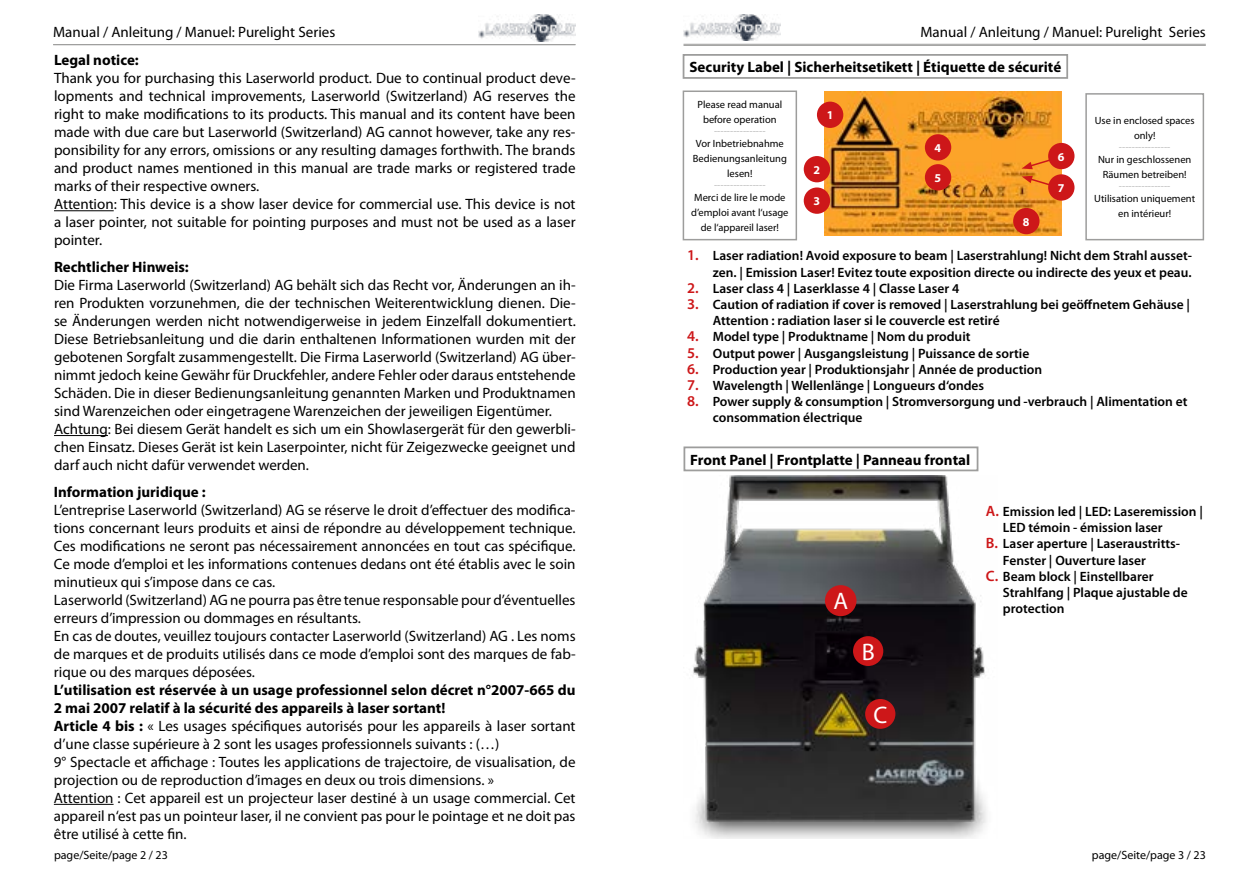
<style>
.page{position:relative;width:1259px;height:893px;background:#fff}
.page>*{position:absolute;margin:0;border:0;box-sizing:border-box;transform-origin:0 0}
.t1{font:24px "Myriad Pro";color:#fff}
.t2{font:15px/18px "Myriad Pro";color:#000}
.t3{font:700 15px "Myriad Pro";color:#000}
.t4{font:600 13.5px/16.2px "Myriad Pro";color:#000}
.t5{font:12px "Myriad Pro";color:#000}
.t6{font:700 12px "Myriad Pro";color:#fff}
.t7{font:10.5px/15px "Myriad Pro";color:#000;text-align:center}
.t8{font:2.7px "Myriad Pro";color:#000;scale:4 1}
.s1{font-weight:700}
.s2{font-size:15px;color:#cd1719}
</style>
<div class="page">
<hr style="left:683px;top:45px;width:522px;height:1px;background:#9d9d9c">
<img style="left:478px;top:15px;width:97px;height:26px">
<img style="left:683px;top:15px;width:98px;height:26px">
<hr style="left:53px;top:44px;width:522px;height:1px;background:#9d9d9c">
<hr style="left:54px;top:435px;width:54px;height:1px;background:#000">
<hr style="left:54px;top:210px;width:60px;height:1px;background:#000">
<hr style="left:54px;top:804px;width:60px;height:1px;background:#000">
<img style="left:693px;top:476px;width:294px;height:363px">
<div style="left:826px;top:587px;width:29px;height:28px;background:#cd1719;border-radius:50%"></div>
<div style="left:825px;top:585px;width:31px;height:31px;border:3px solid #cd1719;border-radius:50%"></div>
<div style="left:854px;top:638px;width:28px;height:26px;background:#cd1719;border-radius:50%"></div>
<div style="left:853px;top:636px;width:30px;height:30px;border:3px solid #cd1719;border-radius:50%"></div>
<div style="left:866px;top:700px;width:28px;height:27px;background:#cd1719;border-radius:50%"></div>
<div style="left:865px;top:699px;width:30px;height:30px;border:3px solid #cd1719;border-radius:50%"></div>
<div style="left:683px;top:446px;width:295px;height:25px;border:2px solid #9d9d9c"></div>
<img style="left:824px;top:91px;width:237px;height:145px">
<div style="left:682px;top:54px;width:386px;height:25px;border:2px solid #9d9d9c"></div>
<div style="left:818px;top:103px;width:24px;height:23px;background:#cd1719;border-radius:50%"></div>
<div style="left:817px;top:102px;width:26px;height:26px;border:3px solid #cd1719;border-radius:50%"></div>
<div style="left:805px;top:158px;width:23px;height:23px;background:#cd1719;border-radius:50%"></div>
<div style="left:803px;top:156px;width:27px;height:26px;border:3px solid #cd1719;border-radius:50%"></div>
<div style="left:805px;top:189px;width:23px;height:23px;background:#cd1719;border-radius:50%"></div>
<div style="left:803px;top:187px;width:27px;height:27px;border:3px solid #cd1719;border-radius:50%"></div>
<div style="left:926px;top:136px;width:23px;height:23px;background:#cd1719;border-radius:50%"></div>
<div style="left:925px;top:134px;width:26px;height:27px;border:3px solid #cd1719;border-radius:50%"></div>
<div style="left:926px;top:166px;width:23px;height:23px;background:#cd1719;border-radius:50%"></div>
<div style="left:925px;top:164px;width:26px;height:26px;border:3px solid #cd1719;border-radius:50%"></div>
<div style="left:1014px;top:209px;width:24px;height:24px;background:#cd1719;border-radius:50%"></div>
<div style="left:1013px;top:208px;width:26px;height:26px;border:3px solid #cd1719;border-radius:50%"></div>
<svg style="left:1021px;top:155px;width:36px;height:14px"></svg>
<div style="left:1049px;top:144px;width:24px;height:24px;background:#cd1719;border-radius:50%"></div>
<div style="left:1048px;top:143px;width:26px;height:26px;border:3px solid #cd1719;border-radius:50%"></div>
<svg style="left:1021px;top:176px;width:33px;height:14px"></svg>
<div style="left:1049px;top:176px;width:24px;height:23px;background:#cd1719;border-radius:50%"></div>
<div style="left:1048px;top:174px;width:26px;height:27px;border:3px solid #cd1719;border-radius:50%"></div>
<div style="left:682px;top:91px;width:115px;height:149px;border:2px solid #9d9d9c"></div>
<div style="left:1085px;top:93px;width:119px;height:147px;border:2px solid #9d9d9c"></div>
<hr style="left:683px;top:44px;width:522px;height:1px;background:#9d9d9c">
<p class="t2" style="left:53px;top:22px;width:284px">Manual / Anleitung / Manuel: Purelight Series</p>
<p class="t2" style="left:920px;top:22px;width:287px">Manual / Anleitung / Manuel: Purelight Series</p>
<p class="t3" style="left:54px;top:50px;width:86px">Legal notice:</p>
<p class="t2" style="left:54px;top:69px;width:523px">Thank you for purchasing this Laserworld product. Due to continual product deve&shy;lopments and technical improvements, Laserworld (Switzerland) AG reserves the right to make modifications to its products. This manual and its content have been made with due care but Laserworld (Switzerland) AG cannot however, take any res&shy;ponsibility for any errors, omissions or any resulting damages forthwith. The brands and product names mentioned in this manual are trade marks or registered trade marks of their respective owners.<br>Attention: This device is a show laser device for commercial use. This device is not a laser pointer, not suitable for pointing purposes and must not be used as a laser pointer.</p>
<p class="t3" style="left:54px;top:257px;width:136px">Rechtlicher Hinweis:</p>
<p class="t2" style="left:54px;top:276px;width:523px">Die Firma Laserworld (Switzerland) AG behält sich das Recht vor, Änderungen an ih&shy;ren Produkten vorzunehmen, die der technischen Weiterentwicklung dienen. Die&shy;se Änderungen werden nicht notwendigerweise in jedem Einzelfall dokumentiert.<br>Diese Betriebsanleitung und die darin enthaltenen Informationen wurden mit der gebotenen Sorgfalt zusammengestellt. Die Firma Laserworld (Switzerland) AG über&shy;nimmt jedoch keine Gewähr für Druckfehler, andere Fehler oder daraus entstehende Schäden. Die in dieser Bedienungsanleitung genannten Marken und Produktnamen sind Warenzeichen oder eingetragene Warenzeichen der jeweiligen Eigentümer.<br>Achtung: Bei diesem Gerät handelt es sich um ein Showlasergerät für den gewerbli&shy;chen Einsatz. Dieses Gerät ist kein Laserpointer, nicht für Zeigezwecke geeignet und darf auch nicht dafür verwendet werden.</p>
<p class="t3" style="left:54px;top:482px;width:153px">Information juridique :</p>
<p class="t2" style="left:54px;top:501px;width:523px">L’entreprise Laserworld (Switzerland) AG se réserve le droit d’effectuer des modifica&shy;tions concernant leurs produits et ainsi de répondre au développement technique.<br>Ces modifications ne seront pas nécessairement annoncées en tout cas spécifique.<br>Ce mode d’emploi et les informations contenues dedans ont été établis avec le soin minutieux qui s’impose dans ce cas.<br>Laserworld (Switzerland) AG ne pourra pas être tenue responsable pour d’éventuelles erreurs d’impression ou dommages en résultants.<br>En cas de doutes, veuillez toujours contacter Laserworld (Switzerland) AG . Les noms de marques et de produits utilisés dans ce mode d’emploi sont des marques de fab&shy;rique ou des marques déposées.</p>
<p class="t2" style="left:54px;top:681px;width:523px"><span class="s1">L’utilisation est réservée à un usage professionnel selon décret n°2007-665 du 2 mai 2007 relatif à la sécurité des appareils à laser sortant!<br>Article 4 bis :</span> « Les usages spécifiques autorisés pour les appareils à laser sortant d’une classe supérieure à 2 sont les usages professionnels suivants : (…)<br>9° Spectacle et affichage : Toutes les applications de trajectoire, de visualisation, de projection ou de reproduction d’images en deux ou trois dimensions. »<br>Attention : Cet appareil est un projecteur laser destiné à un usage commercial. Cet appareil n‘est pas un pointeur laser, il ne convient pas pour le pointage et ne doit pas être utilisé à cette fin.</p>
<p class="t3" style="left:689px;top:57px;width:373px">Security Label | Sicherheitsetikett | Étiquette de sécurité</p>
<p class="t6" style="left:826px;top:107px;width:8px">1</p>
<p class="t7" style="left:697px;top:97px;width:86px">Please read manual before operation</p>
<p class="t8" style="left:714px;top:129px;width:14px">----------------</p>
<p class="t7" style="left:693px;top:136px;width:96px">Vor Inbetriebnahme<br>Bedienungsanleitung lesen!</p>
<p class="t8" style="left:714px;top:183px;width:14px">----------------</p>
<p class="t7" style="left:691px;top:190px;width:99px">Merci de lire le mode d’emploi avant l‘usage de l‘appareil laser!</p>
<p class="t6" style="left:934px;top:140px;width:8px">4</p>
<p class="t6" style="left:934px;top:170px;width:8px">5</p>
<p class="t6" style="left:1058px;top:149px;width:8px">6</p>
<p class="t6" style="left:1058px;top:180px;width:8px">7</p>
<p class="t6" style="left:813px;top:162px;width:8px">2</p>
<p class="t6" style="left:813px;top:193px;width:8px">3</p>
<p class="t6" style="left:1023px;top:214px;width:8px">8</p>
<p class="t7" style="left:1095px;top:113px;width:101px">Use in enclosed spaces only!</p>
<p class="t8" style="left:1119px;top:146px;width:14px">----------------</p>
<p class="t7" style="left:1098px;top:152px;width:95px">Nur in geschlossenen<br>Räumen betreiben!</p>
<p class="t8" style="left:1119px;top:185px;width:14px">----------------</p>
<p class="t7" style="left:1094px;top:191px;width:102px">Utilisation uniquement en intérieur!</p>
<p class="t4" style="left:687px;top:247px;width:506px;text-align:right"><span class="s2">1.</span> Laser radiation! Avoid exposure to beam | Laserstrahlung! Nicht dem Strahl ausset&shy;zen. | Emission Laser! Evitez toute exposition directe ou indirecte des yeux et peau.</p>
<p class="t4" style="left:687px;top:280px;width:273px"><span class="s2">2.</span> Laser class 4 | Laserklasse 4 | Classe Laser 4</p>
<p class="t4" style="left:713px;top:296px;width:479px;text-indent:-26px"><span class="s2">3.</span> Caution of radiation if cover is removed | Laserstrahlung bei geöffnetem Gehäuse |<br>Attention : radiation laser si le couvercle est retiré</p>
<p class="t4" style="left:687px;top:328px;width:285px"><span class="s2">4.</span> Model type | Produktname | Nom du produit</p>
<p class="t4" style="left:687px;top:345px;width:343px"><span class="s2">5.</span> Output power | Ausgangsleistung | Puissance de sortie</p>
<p class="t4" style="left:687px;top:361px;width:356px"><span class="s2">6.</span> Production year | Produktionsjahr | Année de production</p>
<p class="t4" style="left:687px;top:377px;width:298px"><span class="s2">7.</span> Wavelength | Wellenlänge | Longueurs d‘ondes</p>
<p class="t4" style="left:713px;top:393px;width:476px;text-indent:-26px"><span class="s2">8.</span> Power supply &amp; consumption | Stromversorgung und -verbrauch | Alimentation et consommation électrique</p>
<p class="t3" style="left:690px;top:450px;width:281px">Front Panel | Frontplatte | Panneau frontal</p>
<h1 class="t1" style="left:833px;top:586px;width:16px">A</h1>
<h1 class="t1" style="left:862px;top:637px;width:15px">B</h1>
<p class="t4" style="left:986px;top:503px;width:218px"><span class="s2">A.</span> Emission led | LED: Laseremission |</p>
<p class="t4" style="left:1003px;top:519px;width:161px">LED témoin - émission laser</p>
<p class="t4" style="left:986px;top:535px;width:196px"><span class="s2">B.</span> Laser aperture | Laseraustritts-</p>
<p class="t4" style="left:1003px;top:552px;width:144px">Fenster | Ouverture laser</p>
<p class="t4" style="left:986px;top:568px;width:169px"><span class="s2">C.</span> Beam block | Einstellbarer</p>
<p class="t4" style="left:1003px;top:584px;width:186px">Strahlfang | Plaque ajustable de</p>
<p class="t4" style="left:1003px;top:600px;width:63px">protection</p>
<h1 class="t1" style="left:873px;top:700px;width:15px">C</h1>
<p class="t5" style="left:54px;top:847px;width:115px">page/Seite/page 2 / 23</p>
<p class="t5" style="left:1092px;top:847px;width:115px">page/Seite/page 3 / 23</p>
</div>
